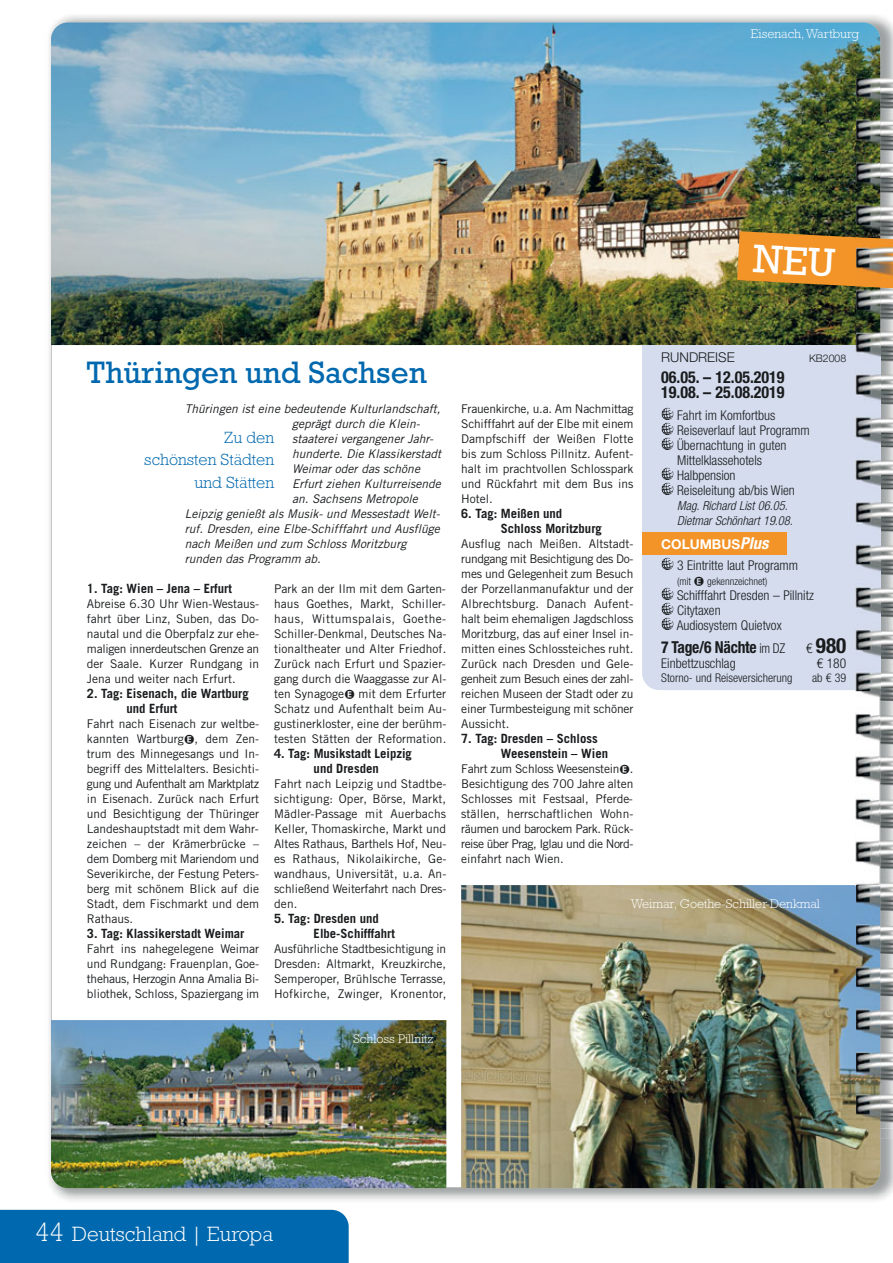
<style>
.page{position:relative;width:893px;height:1263px;background:#fff}
.page>*{position:absolute;margin:0;border:0;box-sizing:border-box;transform-origin:0 0}
.t1{font:31.5px "Rockwell";color:#0068ae}
.t2{font:300 21px "Rockwell";color:#fff}
.t3{font:700 condensed 21px "Helvetica Neue";color:#191b1d}
.t4{font:700 condensed 16.5px/15px "Helvetica Neue";color:#191b1d}
.t5{font:300 16.5px/22.5px "Rockwell";color:#0068ae;text-align:right}
.t6{font:700 condensed 16.5px "Helvetica Neue";color:#191b1d;scale:.94 1}
.t7{font:300 condensed 13.5px/15px "Helvetica Neue LT Std";color:#191b1d}
.t8{font:700 13.5px "Helvetica Neue East A";color:#fff}
.t9{font:300 13.5px "Helvetica Neue LT Std";color:#191b1d}
.t10{font:700 12.75px/15px "Trade Gothic";color:#191b1d}
.t11{font:300 12.75px "Rockwell";color:#fff}
.t12{font:italic 300 condensed 12.45px/15px "Helvetica Neue LT Std";color:#191b1d}
.t13{font:12px/15px "Trade Gothic";color:#191b1d;text-align:justify}
.t14{font:italic 12px "Trade Gothic";letter-spacing:.005em;color:#191b1d}
.t15{font:300 condensed 12px "Helvetica Neue LT Std";color:#191b1d}
.t16{font:300 condensed 10.5px "Helvetica Neue LT Std";color:#191b1d}
.t17{font:300 10.5px "Helvetica Neue LT Std";color:#191b1d}
.s1{font-family:"Bundesbahn Pi One";font-size:10.5px}
.s2{font-family:"Helvetica Neue";font-style:italic;font-stretch:condensed;font-size:16.5px}
.s3{font-family:"Bundesbahn Pi One";font-weight:400;font-stretch:normal}
.s4{font-family:"Helvetica Neue LT Std";font-weight:300;font-size:13.5px}
.s5{font-size:27px}
</style>
<div class="page">
<div style="left:0;top:1210px;width:349px;height:53px;background:#0068ae"></div>
<img style="left:49px;top:15px;width:844px;height:1186px">
<div style="left:52px;top:23px;width:827px;height:1164px;background:#fff;border-radius:17px"></div>
<img style="left:51px;top:40px;width:829px;height:305px">
<img style="left:51px;top:23px;width:829px;height:17px">
<div style="left:642px;top:345px;width:238px;height:240px;background:#d4dced"></div>
<div style="left:642px;top:562px;width:238px;height:128px;background:#d4dced;border-radius:17px"></div>
<div style="left:642px;top:532px;width:145px;height:23px;background:#f29428"></div>
<svg style="left:661px;top:467px;width:13px;height:28px"></svg>
<svg style="left:661px;top:407px;width:13px;height:43px"></svg>
<svg style="left:661px;top:557px;width:13px;height:13px"></svg>
<svg style="left:661px;top:587px;width:13px;height:43px"></svg>
<img style="left:461px;top:885px;width:419px;height:303px">
<img style="left:51px;top:1020px;width:395px;height:168px">
<svg style="left:881px;top:78px;width:12px;height:10px"></svg>
<img style="left:881px;top:88px;width:12px;height:143px">
<img style="left:880px;top:288px;width:13px;height:840px">
<img style="left:856px;top:288px;width:24px;height:840px">
<img style="left:880px;top:288px;width:1px;height:57px">
<img style="left:880px;top:78px;width:1px;height:161px">
<img style="left:856px;top:78px;width:24px;height:153px">
<img style="left:737px;top:231px;width:156px;height:57px">
<p class="t11" style="left:751px;top:29px;width:110px">Eisenach, Wartburg</p>
<h1 class="t1" style="left:87px;top:361px;width:341px">Thüringen und Sachsen</h1>
<p class="t14" style="left:185px;top:404px;width:257px">Thüringen ist eine bedeutende Kulturlandschaft,</p>
<p class="t14" style="left:292px;top:419px;width:129px">geprägt durch die Klein-</p>
<p class="t14" style="left:292px;top:434px;width:143px">staaterei vergangener Jahr-</p>
<p class="t14" style="left:292px;top:449px;width:151px">hunderte. Die Klassikerstadt</p>
<p class="t14" style="left:292px;top:464px;width:129px">Weimar oder das schöne</p>
<p class="t14" style="left:292px;top:479px;width:150px">Erfurt ziehen Kulturreisende</p>
<p class="t14" style="left:292px;top:494px;width:127px">an. Sachsens Metropole</p>
<p class="t14" style="left:185px;top:509px;width:257px">Leipzig genießt als Musik- und Messestadt Welt-</p>
<p class="t14" style="left:185px;top:524px;width:257px">ruf. Dresden, eine Elbe-Schifffahrt und Ausflüge</p>
<p class="t14" style="left:185px;top:539px;width:223px">nach Meißen und zum Schloss Moritzburg</p>
<p class="t14" style="left:185px;top:554px;width:138px">runden das Programm ab.</p>
<h3 class="t5" style="left:144px;top:427px;width:131px">Zu den<br>schönsten Städten und Stätten</h3>
<p class="t10" style="left:87px;top:582px;width:146px">1. Tag: Wien – Jena – Erfurt</p>
<p class="t13" style="left:87px;top:597px;width:174px">Abreise 6.30 Uhr Wien-Westaus&shy;fahrt über Linz, Suben, das Do&shy;nautal und die Oberpfalz zur ehe&shy;maligen innerdeutschen Grenze an der Saale. Kurzer Rundgang in Jena und weiter nach Erfurt.</p>
<p class="t10" style="left:127px;top:687px;width:124px;text-indent:-40px">2. Tag: Eisenach, die Wartburg und Erfurt</p>
<p class="t13" style="left:87px;top:717px;width:174px">Fahrt nach Eisenach zur weltbe&shy;kannten Wartburg<span class="s1">-</span>, dem Zen&shy;trum des Minnegesangs und In&shy;begriff des Mittelalters. Besichti&shy;gung und Aufenthalt am Marktplatz in Eisenach. Zurück nach Erfurt und Besichtigung der Thüringer Landeshauptstadt mit dem Wahr&shy;zeichen – der Krämerbrücke – dem Domberg mit Mariendom und Severikirche, der Festung Peters&shy;berg mit schönem Blick auf die Stadt, dem Fischmarkt und dem Rathaus.</p>
<p class="t10" style="left:87px;top:927px;width:159px">3. Tag: Klassikerstadt Weimar</p>
<p class="t13" style="left:87px;top:942px;width:174px">Fahrt ins nahegelegene Weimar und Rundgang: Frauenplan, Goe&shy;thehaus, Herzogin Anna Amalia Bi&shy;bliothek, Schloss, Spaziergang im</p>
<p class="t13" style="left:274px;top:582px;width:174px">Park an der Ilm mit dem Garten&shy;haus Goethes, Markt, Schiller&shy;haus, Wittumspalais, Goethe-Schiller-Denkmal, Deutsches Na&shy;tionaltheater und Alter Friedhof.<br>Zurück nach Erfurt und Spazier&shy;gang durch die Waaggasse zur Al&shy;ten Synagoge<span class="s1">-</span> mit dem Erfurter Schatz und Aufenthalt beim Au&shy;gustinerkloster, eine der berühm&shy;testen Stätten der Reformation.</p>
<p class="t10" style="left:274px;top:747px;width:139px;text-align:center">4. Tag: Musikstadt Leipzig und Dresden</p>
<p class="t13" style="left:274px;top:777px;width:174px">Fahrt nach Leipzig und Stadtbe&shy;sichtigung: Oper, Börse, Markt, Mädler-Passage mit Auerbachs Keller, Thomaskirche, Markt und Altes Rathaus, Barthels Hof, Neu&shy;es Rathaus, Nikolaikirche, Ge&shy;wandhaus, Universität, u.a. An&shy;schließend Weiterfahrt nach Dres&shy;den.</p>
<p class="t10" style="left:314px;top:912px;width:83px;text-indent:-40px">5. Tag: Dresden und<br>Elbe-Schifffahrt</p>
<p class="t13" style="left:274px;top:942px;width:174px">Ausführliche Stadtbesichtigung in Dresden: Altmarkt, Kreuzkirche, Semperoper, Brühlsche Terrasse, Hofkirche, Zwinger, Kronentor,</p>
<p class="t11" style="left:353px;top:1034px;width:82px">Schloss Pillnitz</p>
<p class="t13" style="left:461px;top:402px;width:174px">Frauenkirche, u.a. Am Nachmittag Schifffahrt auf der Elbe mit einem Dampfschiff der Weißen Flotte bis zum Schloss Pillnitz. Aufent&shy;halt im prachtvollen Schlosspark und Rückfahrt mit dem Bus ins Hotel.</p>
<p class="t10" style="left:501px;top:507px;width:103px;text-indent:-40px">6. Tag: Meißen und<br>Schloss Moritzburg</p>
<p class="t13" style="left:461px;top:537px;width:174px">Ausflug nach Meißen. Altstadt&shy;rundgang mit Besichtigung des Do&shy;mes und Gelegenheit zum Besuch der Porzellanmanufaktur und der Albrechtsburg. Danach Aufent&shy;halt beim ehemaligen Jagdschloss Moritzburg, das auf einer Insel in&shy;mitten eines Schlossteiches ruht.<br>Zurück nach Dresden und Gele&shy;genheit zum Besuch eines der zahl&shy;reichen Museen der Stadt oder zu einer Turmbesteigung mit schöner Aussicht.</p>
<p class="t10" style="left:501px;top:732px;width:109px;text-indent:-40px">7. Tag: Dresden – Schloss<br>Weesenstein – Wien</p>
<p class="t13" style="left:461px;top:762px;width:174px">Fahrt zum Schloss Weesenstein<span class="s1">-</span>.<br>Besichtigung des 700 Jahre alten Schlosses mit Festsaal, Pferde&shy;ställen, herrschaftlichen Wohn&shy;räumen und barockem Park. Rück&shy;reise über Prag, Iglau und die Nord&shy;einfahrt nach Wien.</p>
<p class="t9" style="left:661px;top:349px;width:75px">RUNDREISE</p>
<p class="t17" style="left:809px;top:352px;width:39px">KB2008</p>
<h3 class="t4" style="left:661px;top:369px;width:125px">06.05. – 12.05.2019<br>19.08. – 25.08.2019</h3>
<p class="t7" style="left:677px;top:409px;width:134px">Fahrt im Komfortbus<br>Reiseverlauf laut Programm<br>Übernachtung in guten<br>Mittelklassehotels<br>Halbpension<br>Reiseleitung ab/bis Wien</p>
<p class="t12" style="left:677px;top:500px;width:117px">Mag. Richard List 06.05.<br>Dietmar Schönhart 19.08.</p>
<p class="t8" style="left:661px;top:536px;width:109px">COLUMBUS<span class="s2">Plus</span></p>
<p class="t7" style="left:677px;top:559px;width:122px">3 Eintritte laut Programm</p>
<p class="t16" style="left:677px;top:577px;width:92px">(mit <span class="s3">-</span> gekennzeichnet)</p>
<p class="t7" style="left:677px;top:589px;width:139px">Schifffahrt Dresden – Pillnitz<br>Citytaxen<br>Audiosystem Quietvox</p>
<h3 class="t6" style="left:661px;top:637px;width:134px">7 Tage/6 Nächte <span class="s4">im DZ</span></h3>
<h2 class="t3" style="left:806px;top:633px;width:41px"><span class="s4">€</span> 980</h2>
<p class="t7" style="left:661px;top:657px;width:76px">Einbettzuschlag</p>
<p class="t7" style="left:817px;top:657px;width:31px">€ 180</p>
<p class="t15" style="left:661px;top:673px;width:133px">Storno- und Reiseversicherung</p>
<p class="t15" style="left:812px;top:673px;width:36px">ab € 39</p>
<p class="t11" style="left:631px;top:899px;width:190px">Weimar, Goethe-Schiller-Denkmal</p>
<h2 class="t2" style="left:35px;top:1227px;width:240px"><span class="s5">44</span> Deutschland | Europa</h2>
</div>
